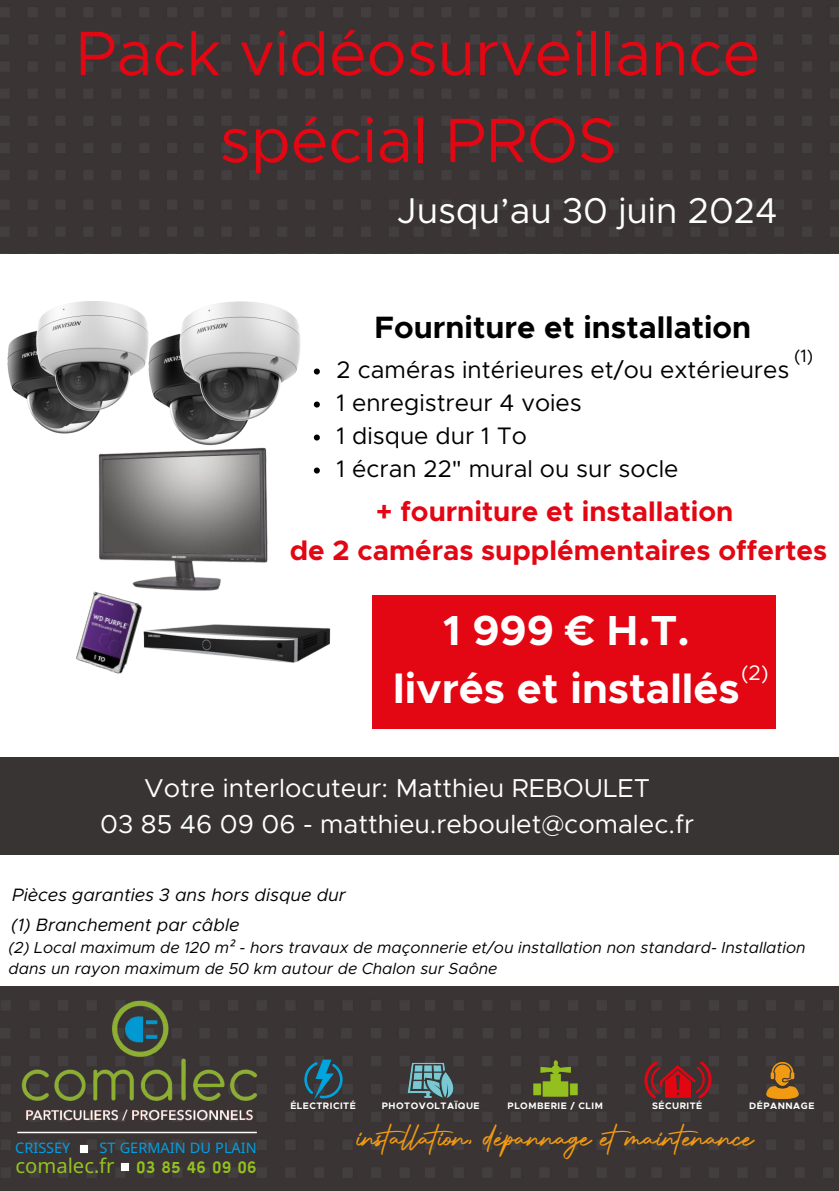
<style>
.page{position:relative;width:839px;height:1191px;background:#fff}
.page>*{position:absolute;margin:0;border:0;box-sizing:border-box;transform-origin:0 0}
.t1{font:63px "Metropolis";color:#e30613}
.t2{font:700 42.2px "Metropolis";color:#fff}
.t3{font:39.4px "Authentic Signature";color:#f29a12}
.t4{font:36px "Metropolis";color:#fff}
.t5{font:700 31px "Metropolis";color:#000}
.t6{font:700 28px "Metropolis";color:#e30613}
.t7{font:26px "Metropolis";color:#fff}
.t8{font:24px "Metropolis";color:#000}
.t9{font:21.4px "Fb Metropolis";color:#95c11f}
.t10{font:21.2px "Metropolis";color:#fff}
.t11{font:20.2px "Noto Sans";color:#95c11f}
.t12{font:italic 18px "Metropolis";color:#000}
.t13{font:18px "Metropolis";color:#000}
.t14{font:italic 16px/21.4px "Metropolis";color:#000}
.t15{font:14.4px "Noto Sans";color:#009fe3}
.t16{font:700 9.4px "Metropolis";letter-spacing:.055em;color:#fff}
.s1{font-family:"Noto Sans"}
.s2{font-family:"Fb Metropolis"}
</style>
<div class="page">
<img style="left:98px;top:450px;width:170px;height:110px">
<img style="left:7px;top:301px;width:141px;height:133px">
<img style="left:148px;top:301px;width:153px;height:149px">
<img style="left:121px;top:525px;width:210px;height:138px">
<img style="left:76px;top:577px;width:88px;height:97px">
<svg style="left:314px;top:369px;width:6px;height:6px"></svg>
<svg style="left:314px;top:402px;width:6px;height:6px"></svg>
<svg style="left:314px;top:435px;width:6px;height:6px"></svg>
<svg style="left:314px;top:468px;width:6px;height:6px"></svg>
<img style="left:0;top:987px;width:838px;height:204px">
<svg style="left:80px;top:1145px;width:9px;height:9px"></svg>
<svg style="left:121px;top:1163px;width:9px;height:9px"></svg>
<hr style="left:17px;top:1132px;width:240px;height:1px;background:#fff">
<img style="left:522px;top:1046px;width:66px;height:66px">
<img style="left:640px;top:1042px;width:75px;height:75px">
<img style="left:397px;top:1047px;width:66px;height:66px">
<img style="left:749px;top:1047px;width:66px;height:66px">
<img style="left:289px;top:1046px;width:68px;height:68px">
<img style="left:4px;top:997px;width:271px;height:129px">
<img style="left:0;top:0;width:838px;height:253px">
<div style="left:372px;top:595px;width:403px;height:134px;background:#e30613"></div>
<div style="left:0;top:757px;width:838px;height:98px;background:#393434"></div>
<p class="t1" style="left:76px;top:25px;width:685px">Pack vidéosurveillance</p>
<p class="t1" style="left:219px;top:112px;width:398px">spécial PROS</p>
<p class="t4" style="left:397px;top:194px;width:382px">Jusqu’au 30 juin 2024</p>
<p class="t5" style="left:374px;top:313px;width:378px">Fourniture et installation</p>
<p class="t13" style="left:794px;top:348px;width:21px">(1)</p>
<p class="t8" style="left:336px;top:358px;width:454px">2 caméras intérieures et/ou extérieures</p>
<p class="t8" style="left:336px;top:391px;width:247px">1 enregistreur 4 voies</p>
<p class="t8" style="left:336px;top:424px;width:192px">1 disque dur 1 To</p>
<p class="t8" style="left:336px;top:457px;width:343px">1 écran 22" mural ou sur socle</p>
<p class="t6" style="left:375px;top:498px;width:359px">+ fourniture et installation</p>
<p class="t6" style="left:290px;top:537px;width:539px">de 2 caméras supplémentaires offertes</p>
<p class="t2" style="left:443px;top:611px;width:248px">1 999 € H.T.</p>
<p class="t2" style="left:393px;top:670px;width:348px">livrés et installés</p>
<p class="t10" style="left:741px;top:663px;width:29px">(2)</p>
<p class="t7" style="left:144px;top:776px;width:507px">Votre interlocuteur: Matthieu REBOULET</p>
<p class="t7" style="left:100px;top:812px;width:595px">03 85 46 09 06 - matthieu.reboulet@comalec.fr</p>
<p class="t12" style="left:12px;top:886px;width:335px">Pièces garanties 3 ans hors disque dur</p>
<p class="t12" style="left:11px;top:917px;width:229px">(1) Branchement par câble</p>
<p class="t14" style="left:9px;top:938px;width:798px">(2) Local maximum de 120 m<span class="s1">²</span> - hors travaux de maçonnerie et/ou installation non standard- Installation dans un rayon maximum de 50 km autour de Chalon sur Saône</p>
<p class="t15" style="left:15px;top:1138px;width:57px">CRISSEY</p>
<p class="t11" style="left:16px;top:1151px;width:100px">comalec<span class="s2">.</span>fr</p>
<p class="t15" style="left:99px;top:1138px;width:159px">ST GERMAIN DU PLAIN</p>
<p class="t9" style="left:136px;top:1155px;width:122px">03 85 46 09 06</p>
<p class="t16" style="left:290px;top:1101px;width:67px">ÉLECTRICITÉ</p>
<p class="t16" style="left:382px;top:1101px;width:99px">PHOTOVOLTAÏQUE</p>
<p class="t16" style="left:507px;top:1101px;width:97px">PLOMBERIE / CLIM</p>
<p class="t16" style="left:652px;top:1101px;width:52px">SÉCURITÉ</p>
<p class="t16" style="left:749px;top:1101px;width:67px">DÉPANNAGE</p>
<p class="t3" style="left:356px;top:1120px;width:398px">installation, dépannage etmaintenance</p>
</div>
